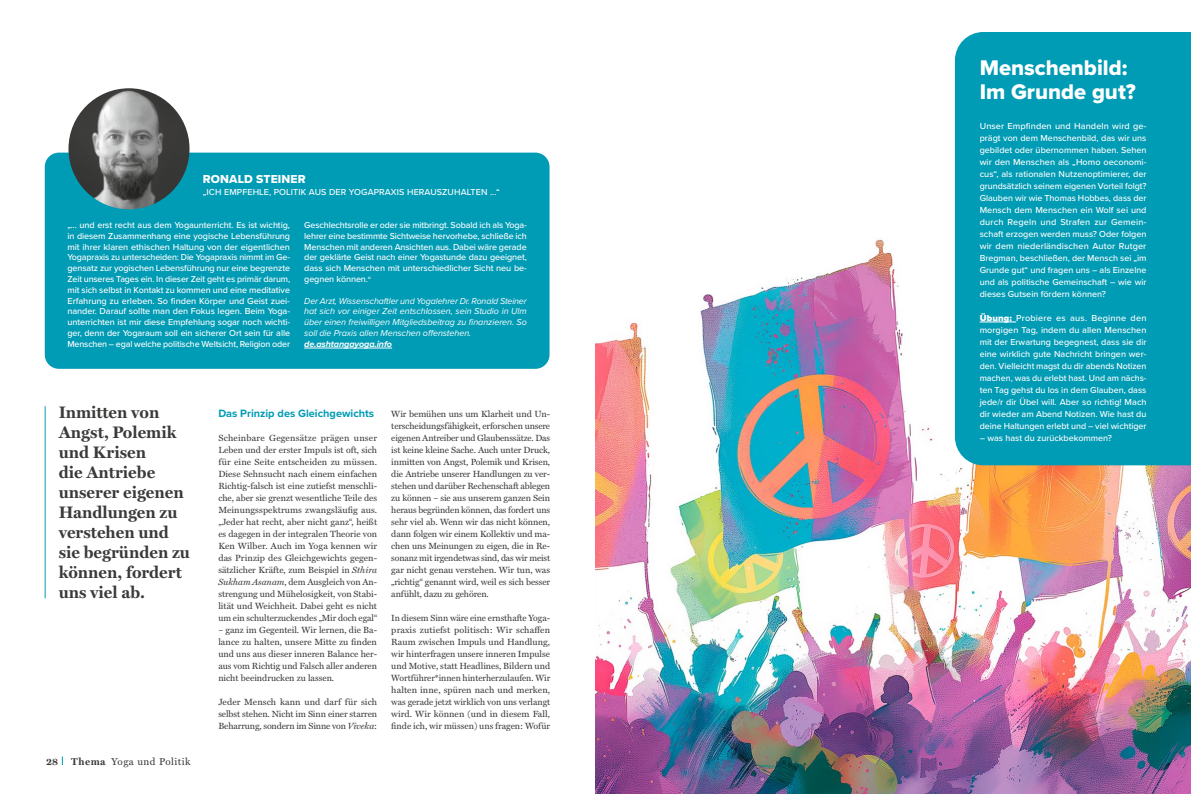
<style>
.page{position:relative;width:1191px;height:794px;background:#fff}
.page>*{position:absolute;margin:0;border:0;box-sizing:border-box;transform-origin:0 0}
.t1{font:22px/24px "Proxima Nova Extrabld";color:#fff}
.t2{font:700 16.7px/20px "Miller Text";color:#3a3a39}
.t3{font:12px "Proxima Nova Extrabld";letter-spacing:.01em;color:#fff}
.t4{font:700 11px "Proxima Nova";color:#009bb4}
.t5{font:10px "Miller Text";letter-spacing:.05em;color:#3a3a39}
.t6{font:700 10px "Miller Text";color:#3a3a39}
.t7{font:500 9px/12px "Proxima Nova";letter-spacing:-.005em;color:#fff;text-align:justify}
.t8{font:9px/12px "Miller Text";letter-spacing:-.005em;color:#3a3a39;text-align:justify}
.t9{font:italic 9px/10.8px "Proxima Nova";letter-spacing:-.01em;color:#fff;text-align:justify}
.t10{font:italic 700 9px "Proxima Nova";letter-spacing:-.01em;color:#fff}
.s1{font-family:"Miller Text";font-weight:400}
.s2{font-weight:700}
.s3{font-style:italic}
.s4{font-weight:900}
</style>
<div class="page">
<img style="left:595px;top:197px;width:596px;height:597px">
<div style="left:955px;top:32px;width:236px;height:433px;background:#009bb4"></div>
<hr style="left:979px;top:321px;width:37px;height:1px;background:#fff">
<hr style="left:45px;top:406px;width:1px;height:192px;background:#009bb4">
<div style="left:45px;top:153px;width:504px;height:216px;background:#009bb4;border-radius:14px"></div>
<hr style="left:304px;top:347px;width:88px;height:1px;background:#fff">
<img style="left:68px;top:88px;width:121px;height:121px;border-radius:60px">
<h3 class="t3" style="left:203px;top:170px;width:104px">RONALD STEINER</h3>
<p class="t7" style="left:203px;top:185px;width:298px">„ICH EMPFEHLE, POLITIK AUS DER YOGAPRAXIS HERAUSZUHALTEN ...“</p>
<p class="t7" style="left:67px;top:219px;width:224px;line-height:10.8px"><span class="s1">„</span>... und erst recht aus dem Yogaunterricht. Es ist wichtig, in diesem Zusammenhang eine yogische Lebensführung mit ihrer klaren ethischen Haltung von der eigentlichen Yogapraxis zu unterscheiden: Die Yogapraxis nimmt im Ge&shy;gensatz zur yogischen Lebensführung nur eine begrenzte Zeit unseres Tages ein. In dieser Zeit geht es primär darum, mit sich selbst in Kontakt zu kommen und eine meditative Erfahrung zu erleben. So finden Körper und Geist zuei&shy;nander. Darauf sollte man den Fokus legen. Beim Yoga&shy;unterrichten ist mir diese Empfehlung sogar noch wichti&shy;ger, denn der Yogaraum soll ein sicherer Ort sein für alle Menschen – egal welche politische Weltsicht, Religion oder</p>
<p class="t7" style="left:304px;top:219px;width:224px;line-height:10.8px">Geschlechtsrolle er oder sie mitbringt. Sobald ich als Yoga&shy;lehrer eine bestimmte Sichtweise hervorhebe, schließe ich Menschen mit anderen Ansichten aus. Dabei wäre gerade der geklärte Geist nach einer Yogastunde dazu geeignet, dass sich Menschen mit unterschiedlicher Sicht neu be&shy;gegnen können.<span class="s1">“</span></p>
<p class="t9" style="left:304px;top:295px;width:224px">Der Arzt, Wissenschaftler und Yogalehrer Dr. Ronald Steiner hat sich vor einiger Zeit entschlossen, sein Studio in Ulm über einen freiwilligen Mitgliedsbeitrag zu finanzieren. So soll die Praxis allen Menschen offenstehen.</p>
<p class="t10" style="left:304px;top:337px;width:89px">de.ashtangayoga.info</p>
<h2 class="t2" style="left:59px;top:401px;width:133px">Inmitten von<br>Angst, Polemik und Krisen<br>die Antriebe unserer eigenen<br>Handlungen zu verstehen und sie begründen zu können, fordert uns viel ab.</h2>
<p class="t6" style="left:46px;top:753px;width:13px">28</p>
<p class="t5" style="left:71px;top:753px;width:121px"><span class="s2">Thema</span> Yoga und Politik</p>
<p class="t4" style="left:218px;top:405px;width:157px">Das Prinzip des Gleichgewichts</p>
<p class="t8" style="left:218px;top:431px;width:160px">Scheinbare Gegensätze prägen unser Leben und der erster Impuls ist oft, sich für eine Seite entscheiden zu müssen.<br>Diese Sehnsucht nach einem einfachen Richtig-falsch ist eine zutiefst menschli&shy;che, aber sie grenzt wesentliche Teile des Meinungsspektrums zwangsläufig aus. „Jeder hat recht, aber nicht ganz“, heißt es dagegen in der integralen Theorie von Ken Wilber. Auch im Yoga kennen wir das Prinzip des Gleichgewichts gegen&shy;sätzlicher Kräfte, zum Beispiel in <span class="s3">Sthira Sukham Asanam</span>, dem Ausgleich von An&shy;strengung und Mühelosigkeit, von Stabi&shy;lität und Weichheit. Dabei geht es nicht um ein schulterzuckendes „Mir doch egal“</p>
<p class="t8" style="left:218px;top:623px;width:160px">– ganz im Gegenteil. Wir lernen, die Ba&shy;lance zu halten, unsere Mitte zu finden und uns aus dieser inneren Balance her&shy;aus vom Richtig und Falsch aller anderen nicht beeindrucken zu lassen.</p>
<p class="t8" style="left:218px;top:695px;width:160px">Jeder Mensch kann und darf für sich selbst stehen. Nicht im Sinn einer starren Beharrung, sondern im Sinne von <span class="s3">Viveka</span>:</p>
<p class="t8" style="left:391px;top:407px;width:160px">Wir bemühen uns um Klarheit und Un&shy;terscheidungsfähigkeit, erforschen unsere eigenen Antreiber und Glaubenssätze. Das ist keine kleine Sache. Auch unter Druck, inmitten von Angst, Polemik und Krisen, die Antriebe unserer Handlungen zu ver&shy;stehen und darüber Rechenschaft ablegen zu können – sie aus unserem ganzen Sein heraus begründen können, das fordert uns sehr viel ab. Wenn wir das nicht können, dann folgen wir einem Kollektiv und ma&shy;chen uns Meinungen zu eigen, die in Re&shy;sonanz mit irgendetwas sind, das wir meist gar nicht genau verstehen. Wir tun, was „richtig“ genannt wird, weil es sich besser anfühlt, dazu zu gehören.</p>
<p class="t8" style="left:391px;top:611px;width:160px">In diesem Sinn wäre eine ernsthafte Yoga&shy;praxis zutiefst politisch: Wir schaffen Raum zwischen Impuls und Handlung, wir hinterfragen unsere inneren Impulse und Motive, statt Headlines, Bildern und Wortführer*innen hinterherzulaufen. Wir halten inne, spüren nach und merken, was gerade jetzt wirklich von uns verlangt wird. Wir können (und in diesem Fall, finde ich, wir müssen) uns fragen: Wofür</p>
<h1 class="t1" style="left:979px;top:55px;width:158px">Menschenbild:<br>Im Grunde gut?</h1>
<p class="t7" style="left:979px;top:119px;width:168px">Unser Empfinden und Handeln wird ge&shy;prägt von dem Menschenbild, das wir uns gebildet oder übernommen haben. Sehen wir den Menschen als „Homo oeconomi&shy;cus“, als rationalen Nutzenoptimierer, der grundsätzlich seinem eigenen Vorteil folgt?<br>Glauben wir wie Thomas Hobbes, dass der Mensch dem Menschen ein Wolf sei und durch Regeln und Strafen zur Gemein&shy;schaft erzogen werden muss? Oder folgen wir dem niederländischen Autor Rutger Bregman, beschließen, der Mensch sei „im Grunde gut“ und fragen uns – als Einzelne und als politische Gemeinschaft – wie wir dieses Gutsein fördern können?</p>
<p class="t7" style="left:979px;top:311px;width:168px"><span class="s4">Übung:</span> Probiere es aus. Beginne den morgigen Tag, indem du allen Menschen mit der Erwartung begegnest, dass sie dir eine wirklich gute Nachricht bringen wer&shy;den. Vielleicht magst du dir abends Notizen machen, was du erlebt hast. Und am nächs&shy;ten Tag gehst du los in dem Glauben, dass jede/r dir Übel will. Aber so richtig! Mach dir wieder am Abend Notizen. Wie hast du deine Haltungen erlebt und – viel wichtiger</p>
<p class="t7" style="left:979px;top:431px;width:134px">– was hast du zurückbekommen?</p>
</div>
